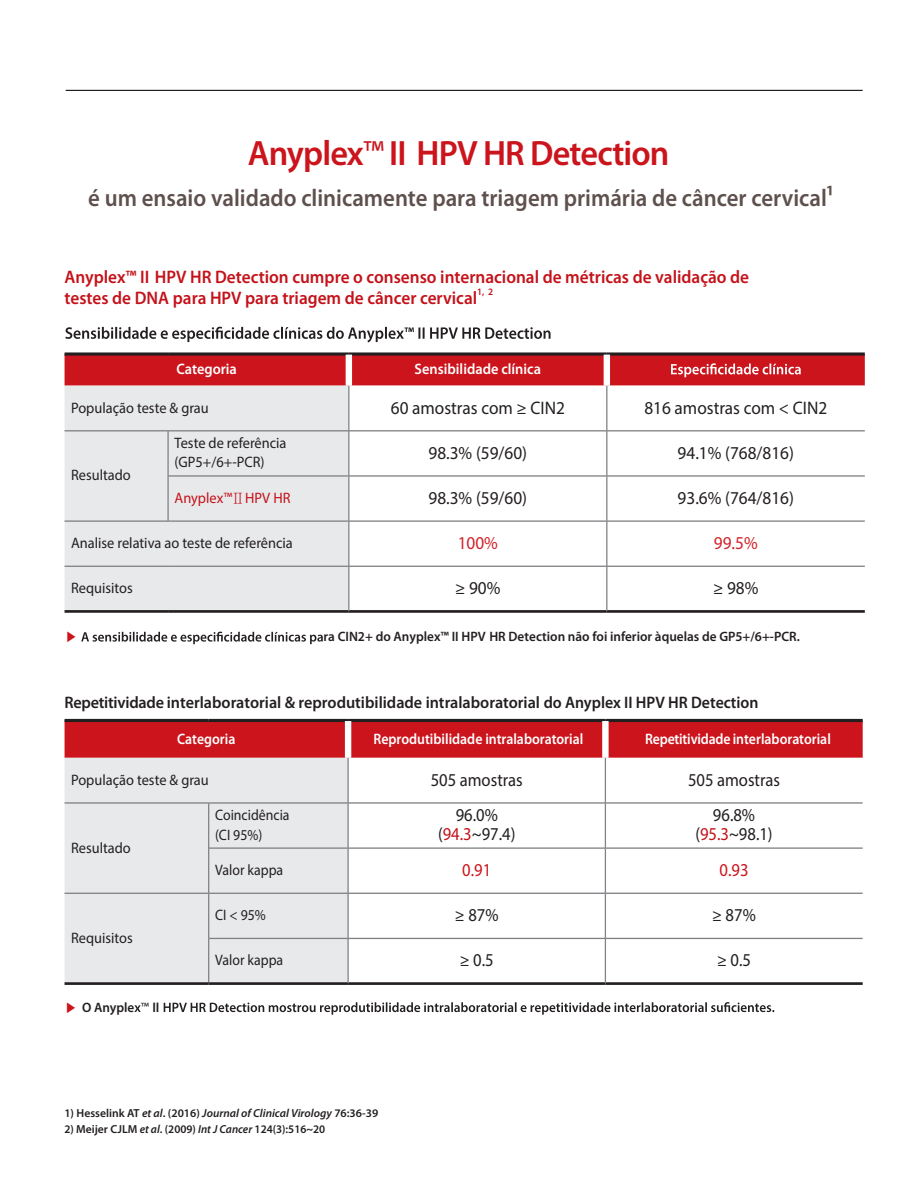
<style>
.page{position:relative;width:918px;height:1188px;background:#fff}
.page>*{position:absolute;margin:0;border:0;box-sizing:border-box;transform-origin:0 0}
.t1{font:600 35.25px "Myriad Pro";letter-spacing:-.025em;color:#cb141c}
.t2{font:600 24.3px "Myriad Pro";color:#5e504d;scale:.94 1}
.t3{font:600 18.15px/20.4px "Myriad Pro";color:#c4121a;scale:.95 1}
.t4{font:18.15px "Myriad Pro";color:#231f20;scale:.95 1}
.t5{font:18.15px/19px "Myriad Pro";color:#231f20;text-align:center;scale:.91 1}
.t6{font:18.15px "Myriad Pro";color:#d1232a;scale:.95 1}
.t7{font:18.15px "Myriad Pro";color:#cb141c;scale:.91 1}
.t8{font:600 16.65px "Myriad Pro";color:#231f20}
.t9{font:15.15px/19px "Myriad Pro";color:#231f20;scale:.95 1}
.t10{font:600 15.15px "Myriad Pro";color:#fff;scale:.91 1}
.t11{font:15.15px/19px "Myriad Pro";color:#231f20;scale:.91 1}
.t12{font:600 15.15px "Myriad Pro";color:#fff;scale:.95 1}
.t13{font:15.15px "Myriad Pro";color:#c4121a;scale:.95 1}
.t14{font:600 13.65px "Myriad Pro";color:#231f20}
.t15{font:500 13.65px "Adobe Myungjo Std";color:#cb141c}
.t16{font:italic 600 11.7px "Myriad Pro";color:#231f20}
.t17{font:600 11.7px "Myriad Pro";color:#231f20}
.t18{font:600 9.9px "Myriad Pro";color:#c4121a;scale:.95 1}
.s1{font-weight:400}
.s2{font-family:"Adobe Myungjo Std";font-weight:500}
.s3{font-family:"Adobe Myungjo Std";font-weight:500;color:#cb141c}
.s4{font-size:13.95px}
.s5{color:#c4121a}
.s6{font-style:normal}
.s7{font-style:italic}
</style>
<div class="page">
<svg style="left:134px;top:1002px;width:640px;height:13px"></svg>
<div style="left:65px;top:386px;width:283px;height:224px;background:#e8e9eb"></div>
<svg style="left:349px;top:386px;width:516px;height:224px"></svg>
<svg style="left:65px;top:352px;width:103px;height:2px"></svg>
<svg style="left:168px;top:352px;width:181px;height:2px"></svg>
<svg style="left:349px;top:352px;width:258px;height:2px"></svg>
<svg style="left:607px;top:352px;width:258px;height:2px"></svg>
<hr style="left:65px;top:610px;width:103px;height:3px;background:#231f20">
<hr style="left:168px;top:610px;width:181px;height:3px;background:#231f20">
<hr style="left:349px;top:610px;width:258px;height:3px;background:#231f20">
<hr style="left:607px;top:610px;width:258px;height:3px;background:#231f20">
<hr style="left:348px;top:386px;width:1px;height:45px;background:#808285">
<hr style="left:606px;top:386px;width:1px;height:45px;background:#808285">
<hr style="left:167px;top:431px;width:2px;height:45px;background:#808285">
<hr style="left:348px;top:431px;width:1px;height:45px;background:#808285">
<hr style="left:606px;top:431px;width:1px;height:45px;background:#808285">
<hr style="left:167px;top:476px;width:2px;height:45px;background:#808285">
<hr style="left:348px;top:476px;width:1px;height:45px;background:#808285">
<hr style="left:606px;top:476px;width:1px;height:45px;background:#808285">
<hr style="left:348px;top:521px;width:1px;height:45px;background:#808285">
<hr style="left:606px;top:521px;width:1px;height:45px;background:#808285">
<hr style="left:348px;top:567px;width:1px;height:44px;background:#808285">
<hr style="left:606px;top:567px;width:1px;height:44px;background:#808285">
<hr style="left:65px;top:430px;width:103px;height:1px;background:#808285">
<hr style="left:168px;top:430px;width:181px;height:1px;background:#808285">
<hr style="left:349px;top:430px;width:258px;height:1px;background:#808285">
<hr style="left:607px;top:430px;width:258px;height:1px;background:#808285">
<hr style="left:168px;top:475px;width:181px;height:2px;background:#808285">
<hr style="left:349px;top:475px;width:258px;height:2px;background:#808285">
<hr style="left:607px;top:475px;width:258px;height:2px;background:#808285">
<hr style="left:65px;top:520px;width:103px;height:2px;background:#808285">
<hr style="left:168px;top:520px;width:181px;height:2px;background:#808285">
<hr style="left:349px;top:520px;width:258px;height:2px;background:#808285">
<hr style="left:607px;top:520px;width:258px;height:2px;background:#808285">
<hr style="left:65px;top:566px;width:103px;height:1px;background:#808285">
<hr style="left:168px;top:566px;width:181px;height:1px;background:#808285">
<hr style="left:349px;top:566px;width:258px;height:1px;background:#808285">
<hr style="left:607px;top:566px;width:258px;height:1px;background:#808285">
<svg style="left:65px;top:354px;width:800px;height:32px;background:#c52128"></svg>
<div style="left:65px;top:722px;width:798px;height:36px;background:#cb141c"></div>
<div style="left:65px;top:758px;width:282px;height:224px;background:#e8e9eb"></div>
<svg style="left:349px;top:758px;width:514px;height:224px"></svg>
<hr style="left:65px;top:719px;width:144px;height:3px;background:#231f20">
<hr style="left:209px;top:719px;width:139px;height:3px;background:#231f20">
<hr style="left:348px;top:719px;width:257px;height:3px;background:#231f20">
<hr style="left:605px;top:719px;width:258px;height:3px;background:#231f20">
<hr style="left:209px;top:982px;width:139px;height:3px;background:#231f20">
<hr style="left:348px;top:982px;width:257px;height:3px;background:#231f20">
<hr style="left:605px;top:982px;width:258px;height:3px;background:#231f20">
<hr style="left:347px;top:758px;width:2px;height:45px;background:#808285">
<hr style="left:605px;top:758px;width:1px;height:45px;background:#808285">
<hr style="left:208px;top:803px;width:1px;height:45px;background:#808285">
<hr style="left:347px;top:803px;width:2px;height:45px;background:#808285">
<hr style="left:605px;top:803px;width:1px;height:45px;background:#808285">
<hr style="left:208px;top:848px;width:1px;height:45px;background:#808285">
<hr style="left:347px;top:848px;width:2px;height:45px;background:#808285">
<hr style="left:605px;top:848px;width:1px;height:45px;background:#808285">
<hr style="left:208px;top:894px;width:1px;height:44px;background:#808285">
<hr style="left:347px;top:894px;width:2px;height:44px;background:#808285">
<hr style="left:605px;top:894px;width:1px;height:44px;background:#808285">
<hr style="left:208px;top:938px;width:1px;height:45px;background:#808285">
<hr style="left:347px;top:939px;width:2px;height:44px;background:#808285">
<hr style="left:605px;top:939px;width:1px;height:44px;background:#808285">
<div style="left:345px;top:721px;width:6px;height:37px;background:#fff"></div>
<div style="left:602px;top:721px;width:7px;height:37px;background:#fff"></div>
<hr style="left:65px;top:802px;width:144px;height:2px;background:#808285">
<hr style="left:209px;top:802px;width:139px;height:2px;background:#808285">
<hr style="left:348px;top:802px;width:257px;height:2px;background:#808285">
<hr style="left:605px;top:802px;width:258px;height:2px;background:#808285">
<hr style="left:209px;top:847px;width:139px;height:2px;background:#808285">
<hr style="left:348px;top:847px;width:257px;height:2px;background:#808285">
<hr style="left:605px;top:847px;width:258px;height:2px;background:#808285">
<hr style="left:65px;top:893px;width:144px;height:1px;background:#808285">
<hr style="left:209px;top:893px;width:139px;height:1px;background:#808285">
<hr style="left:348px;top:893px;width:257px;height:1px;background:#808285">
<hr style="left:605px;top:893px;width:258px;height:1px;background:#808285">
<hr style="left:209px;top:938px;width:139px;height:1px;background:#808285">
<hr style="left:348px;top:938px;width:257px;height:1px;background:#808285">
<hr style="left:605px;top:938px;width:258px;height:1px;background:#808285">
<hr style="left:65px;top:982px;width:144px;height:3px;background:#231f20">
<svg style="left:81px;top:632px;width:242px;height:12px"></svg>
<hr style="left:66px;top:90px;width:797px;height:1px;background:#231f20">
<svg style="left:65px;top:327px;width:486px;height:15px"></svg>
<p class="t1" style="left:248px;top:130px;width:423px">Anyplex<span class="s1">™</span> II HPV HR Detection</p>
<p class="t2" style="left:88px;top:182px;width:794px">é um ensaio validado clinicamente para triagem primária de câncer cervical1</p>
<p class="t3" style="left:65px;top:267px;width:722px">Anyplex™ II HPV HR Detection cumpre o consenso internacional de métricas de validação de testes de DNA para HPV para triagem de câncer cervical</p>
<p class="t18" style="left:477px;top:286px;width:18px">1, 2</p>
<p class="t12" style="left:176px;top:360px;width:65px">Categoria</p>
<p class="t12" style="left:415px;top:360px;width:135px">Sensibilidade clínica</p>
<p class="t9" style="left:71px;top:398px;width:146px">População teste &amp; grau</p>
<p class="t4" style="left:391px;top:396px;width:185px">60 amostras com ≥ CIN2</p>
<p class="t4" style="left:644px;top:396px;width:194px">816 amostras com &lt; CIN2</p>
<p class="t9" style="left:175px;top:433px;width:119px">Teste de referência (GP5+/6+-PCR)</p>
<p class="t4" style="left:429px;top:441px;width:105px">98.3% (59/60)</p>
<p class="t4" style="left:678px;top:441px;width:124px">94.1% (768/816)</p>
<p class="t13" style="left:175px;top:489px;width:123px">Anyplex™<span class="s2">Ⅱ</span>HPV HR</p>
<p class="t4" style="left:429px;top:487px;width:105px">98.3% (59/60)</p>
<p class="t4" style="left:678px;top:487px;width:124px">93.6% (764/816)</p>
<p class="t9" style="left:71px;top:533px;width:235px">Analise relativa ao teste de referência</p>
<p class="t6" style="left:458px;top:532px;width:44px">100%</p>
<p class="t6" style="left:714px;top:532px;width:48px">99.5%</p>
<p class="t9" style="left:71px;top:578px;width:67px">Requisitos</p>
<p class="t4" style="left:455px;top:577px;width:49px">≥ 90%</p>
<p class="t4" style="left:713px;top:577px;width:49px">≥ 98%</p>
<p class="t9" style="left:71px;top:466px;width:64px">Resultado</p>
<p class="t15" style="left:65px;top:630px;width:15px">▶</p>
<p class="t14" style="left:324px;top:628px;width:478px">ra CIN2+ do Anyplex™ II HPV HR Detection não foi inferior àquelas de GP5+/6+-PCR.</p>
<p class="t8" style="left:64px;top:692px;width:696px">Repetitividade interlaboratorial &amp; reprodutibilidade intralaboratorial do Anyplex II HPV HR Detection</p>
<p class="t10" style="left:177px;top:729px;width:65px">Categoria</p>
<p class="t10" style="left:373px;top:729px;width:232px">Reprodutibilidade intralaboratorial</p>
<p class="t10" style="left:645px;top:729px;width:206px">Repetitividade interlaboratorial</p>
<p class="t9" style="left:71px;top:770px;width:146px">População teste &amp; grau</p>
<p class="t5" style="left:431px;top:770px;width:103px">505 amostras</p>
<p class="t5" style="left:688px;top:770px;width:103px">505 amostras</p>
<p class="t9" style="left:71px;top:838px;width:64px">Resultado</p>
<p class="t9" style="left:71px;top:928px;width:67px">Requisitos</p>
<p class="t14" style="left:64px;top:999px;width:97px"><span class="s3">▶</span> O Anyple <span class="s1">™</span> <span class="s4">II</span></p>
<p class="t11" style="left:215px;top:806px;width:83px">Coincidência (CI 95%)</p>
<p class="t5" style="left:438px;top:805px;width:86px">96.0% (<span class="s5">94.3</span>~97.4)</p>
<p class="t5" style="left:695px;top:805px;width:86px">96.8% (<span class="s5">95.3</span>~98.1)</p>
<p class="t11" style="left:215px;top:860px;width:76px">Valor kappa</p>
<p class="t7" style="left:462px;top:859px;width:33px">0.91</p>
<p class="t7" style="left:720px;top:859px;width:33px">0.93</p>
<p class="t11" style="left:215px;top:905px;width:57px">CI &lt; 95%</p>
<p class="t5" style="left:455px;top:905px;width:49px">≥ 87%</p>
<p class="t5" style="left:712px;top:905px;width:49px">≥ 87%</p>
<p class="t11" style="left:215px;top:951px;width:76px">Valor kappa</p>
<p class="t5" style="left:460px;top:950px;width:39px">≥ 0.5</p>
<p class="t5" style="left:717px;top:950px;width:39px">≥ 0.5</p>
<p class="t16" style="left:64px;top:1106px;width:315px"><span class="s6">1) Hesselink AT</span> et al<span class="s6">. (2016)</span> Journal of Clinical Virology <span class="s6">76:36-39</span></p>
<p class="t17" style="left:64px;top:1122px;width:262px">2) Meijer CJLM <span class="s7">et al</span>. (2009) <span class="s7">Int J Cancer</span> 124(3):516~20</p>
</div>
